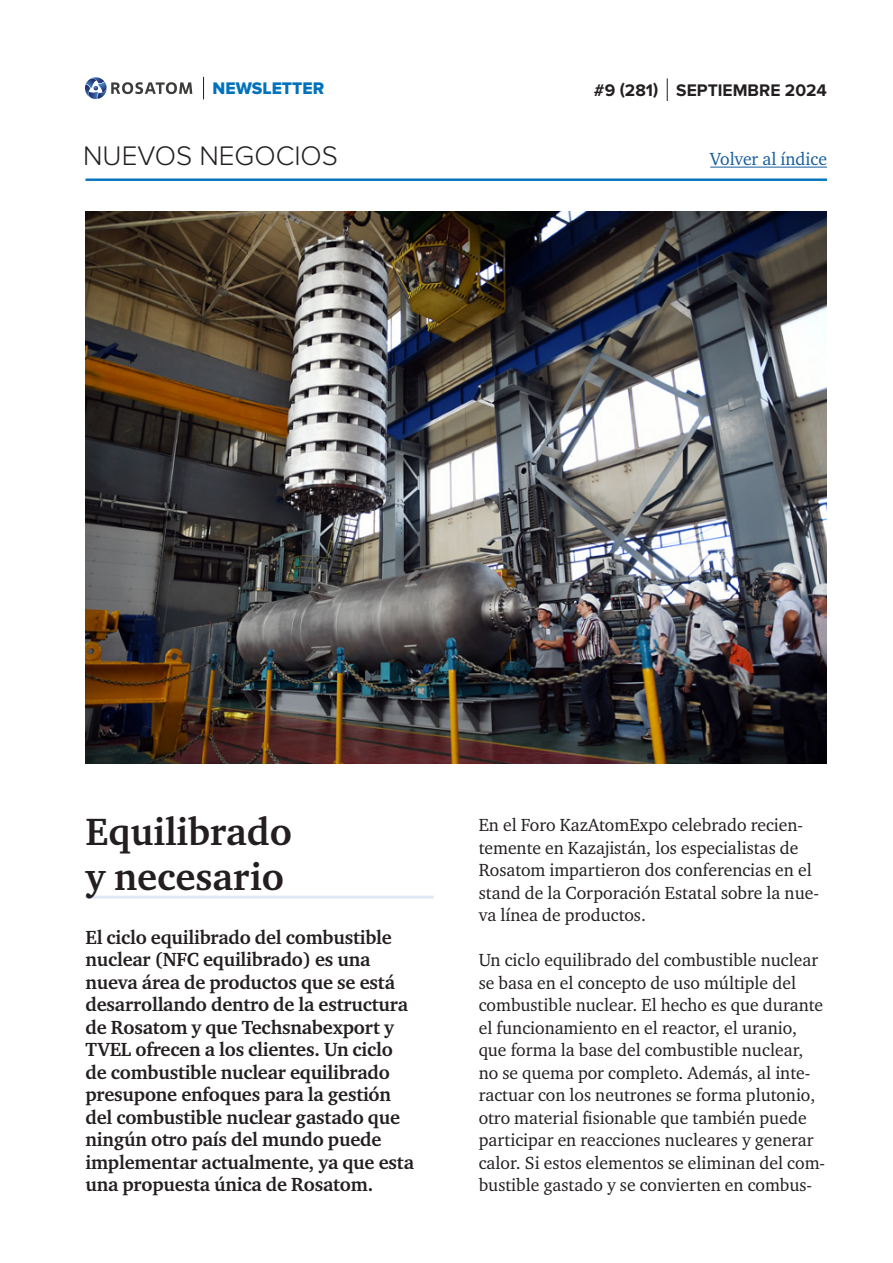
<style>
.page{position:relative;width:893px;height:1263px;background:#fff}
.page>*{position:absolute;margin:0;border:0;box-sizing:border-box;transform-origin:0 0}
.t1{font:700 39px/45px "Charter ITC";color:#231f20}
.t2{font:300 27.9px "Proxima Nova";color:#231f20}
.lead{font:700 19.5px/22.5px "Charter ITC";letter-spacing:-.01em;color:#231f20}
.main_text{font:18px/22.5px "Charter ITC";color:#231f20}
.t3{font:18px "Charter ITC";color:#175d9e}
.t4{font:700 17.4px "Proxima Nova";color:#231f20}
.t5{font:17.4px "Proxima Nova Extrabld";color:#0072bc}
</style>
<div class="page">
<hr style="left:86px;top:179px;width:741px;height:2px;background:#0072bc">
<svg style="left:203px;top:77px;width:1px;height:22px"></svg>
<svg style="left:85px;top:77px;width:107px;height:22px"></svg>
<hr style="left:710px;top:167px;width:117px;height:1px;background:#175d9e">
<svg style="left:667px;top:78px;width:1px;height:23px"></svg>
<hr style="left:86px;top:896px;width:348px;height:3px;background:#e1e9f6">
<img style="left:86px;top:212px;width:741px;height:552px">
<p class="t5" style="left:213px;top:78px;width:113px">NEWSLETTER</p>
<h2 class="t2" style="left:83px;top:140px;width:256px">NUEVOS NEGOCIOS</h2>
<p class="t4" style="left:594px;top:80px;width:234px">#9 (281) SEPTIEMBRE 2024</p>
<p class="t3" style="left:710px;top:148px;width:118px">Volver al índice</p>
<p class="t1" style="left:86px;top:810px;width:208px">Equilibrado y necesario</p>
<p class="lead" style="left:86px;top:926px;width:330px">El ciclo equilibrado del combustible nuclear (NFC equilibrado) es una nueva área de productos que se está desarrollando dentro de la estructura de Rosatom y que Techsnabexport y TVEL ofrecen a los clientes. Un ciclo de combustible nuclear equilibrado presupone enfoques para la gestión del combustible nuclear gastado que ningún otro país del mundo puede implementar actualmente, ya que esta una propuesta única de Rosatom.</p>
<p class="main_text" style="left:479px;top:814px;width:342px">En el Foro KazAtomExpo celebrado recien&shy;temente en Kazajistán, los especialistas de Rosatom impartieron dos conferencias en el stand de la Corporación Estatal sobre la nue&shy;va línea de productos.</p>
<p class="main_text" style="left:479px;top:949px;width:348px">Un ciclo equilibrado del combustible nuclear se basa en el concepto de uso múltiple del combustible nuclear. El hecho es que durante el funcionamiento en el reactor, el uranio, que forma la base del combustible nuclear, no se quema por completo. Además, al inte&shy;ractuar con los neutrones se forma plutonio, otro material fisionable que también puede participar en reacciones nucleares y generar calor. Si estos elementos se eliminan del com&shy;bustible gastado y se convierten en combus-</p>
</div>
